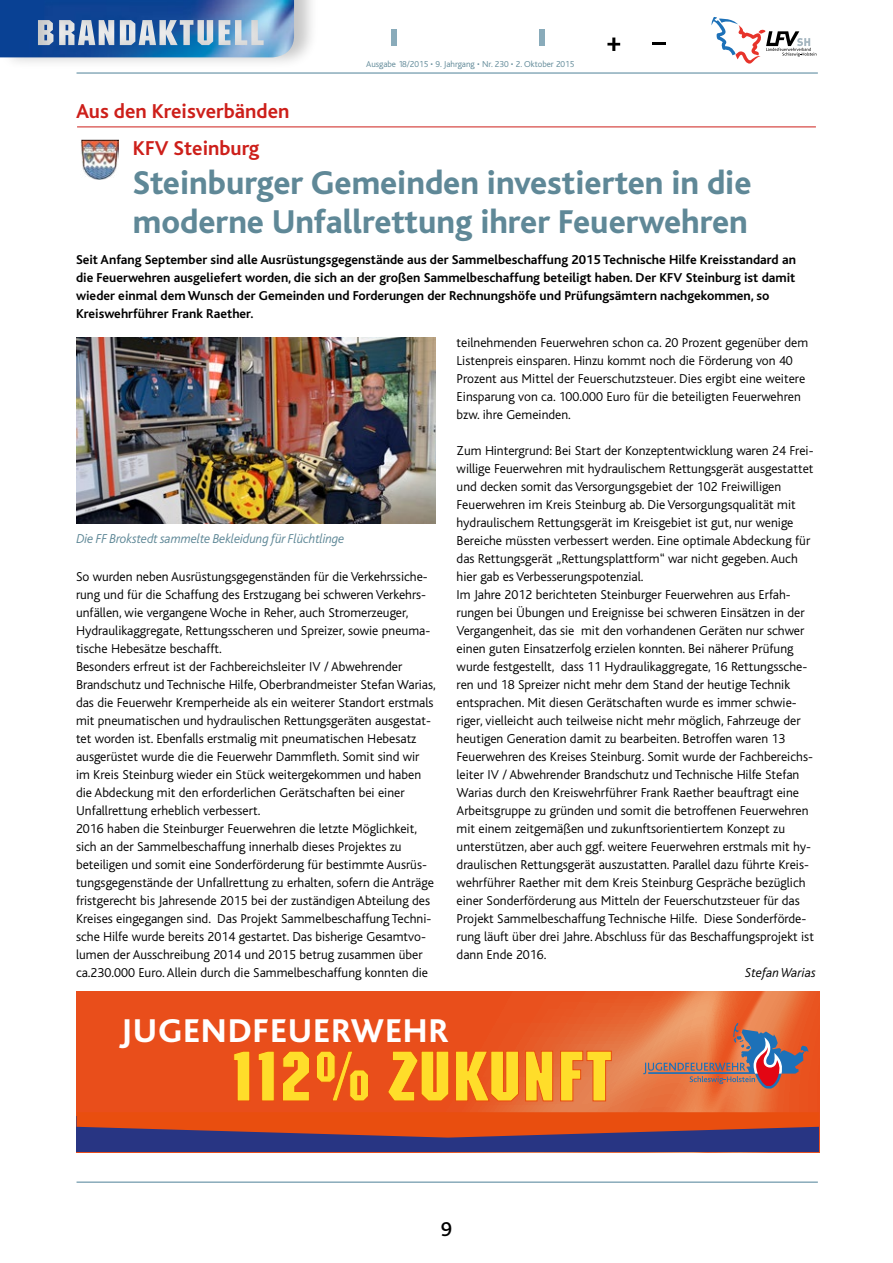
<style>
.page{position:relative;width:893px;height:1263px;background:#fff}
.page>*{position:absolute;margin:0;border:0;box-sizing:border-box;transform-origin:0 0}
.Headline24{font:800 34.5px/39px "Bliss";color:#5f8897}
.Text_bold{font:800 34.5px "Bliss";letter-spacing:.04em;color:#fff}
.Text_bold-2{font:700 21px "Bliss";color:#cd1f1a}
.Headline24-2{font:700 21px "Bliss";color:#cd1f1a}
.t1{font:500 21px "Bliss";color:#000}
.Text_reg{font:300 13.5px/18px "Bliss";color:#000}
.Text_bold-3{font:700 13.5px/18px "Bliss";color:#000}
.BU{font:italic 300 13.5px "Bliss";letter-spacing:-.01em;color:#5f8897}
.BU-2{font:italic 300 13.5px "Bliss";color:#000}
.t2{font:300 9px "Bliss";color:#5f8897}
</style>
<div class="page">
<hr style="left:77px;top:1181px;width:741px;height:2px;background:#89abba">
<hr style="left:77px;top:72px;width:741px;height:2px;background:#89abba">
<svg style="left:711px;top:17px;width:105px;height:47px"></svg>
<div style="left:0;top:0;width:319px;height:70px;background:#000;opacity:.22"></div>
<img style="left:0;top:0;width:294px;height:57px">
<hr style="left:77px;top:127px;width:739px;height:1px;background:#cd1f1a">
<div style="left:391px;top:29px;width:5px;height:17px;background:#89abba"></div>
<div style="left:539px;top:29px;width:5px;height:17px;background:#89abba"></div>
<svg style="left:607px;top:38px;width:13px;height:13px"></svg>
<svg style="left:653px;top:43px;width:13px;height:2px"></svg>
<img style="left:77px;top:337px;width:359px;height:186px">
<img style="left:81px;top:140px;width:38px;height:40px">
<svg style="left:77px;top:992px;width:742px;height:120px;background:#e85825"></svg>
<div style="left:77px;top:1116px;width:742px;height:36px;background:#283583"></div>
<svg style="left:77px;top:1112px;width:742px;height:25px"></svg>
<svg style="left:643px;top:1023px;width:166px;height:66px;background:#c4755c"></svg>
<svg style="left:233px;top:1050px;width:379px;height:52px;background:#f39724"></svg>
<p class="Text_bold-2" style="left:76px;top:100px;width:215px">Aus den Kreisverbänden</p>
<p class="t2" style="left:366px;top:59px;width:210px">Ausgabe 18/2015 • 9. Jahrgang • Nr. 230 • 2. Oktober 2015</p>
<p class="Headline24-2" style="left:133px;top:137px;width:128px">KFV Steinburg</p>
<p class="Headline24" style="left:133px;top:164px;width:620px">Steinburger Gemeinden investierten in die moderne Unfallrettung ihrer Feuerwehren</p>
<p class="Text_bold-3" style="left:76px;top:251px;width:721px">Seit Anfang September sind alle Ausrüstungsgegenstände aus der Sammelbeschaffung 2015 Technische Hilfe Kreisstandard an die Feuerwehren ausgeliefert worden, die sich an der großen Sammelbeschaffung beteiligt haben. Der KFV Steinburg ist damit wieder einmal dem Wunsch der Gemeinden und Forderungen der Rechnungshöfe und Prüfungsämtern nachgekommen, so Kreiswehrführer Frank Raether.</p>
<p class="BU" style="left:77px;top:531px;width:269px">Die FF Brokstedt sammelte Bekleidung für Flüchtlinge</p>
<p class="Text_reg" style="left:76px;top:568px;width:356px">So wurden neben Ausrüstungsgegenständen für die Verkehrssiche&shy;rung und für die Schaffung des Erstzugang bei schweren Verkehrs&shy;unfällen, wie vergangene Woche in Reher, auch Stromerzeuger, Hydraulikaggregate, Rettungsscheren und Spreizer, sowie pneuma&shy;tische Hebesätze beschafft.</p>
<p class="Text_reg" style="left:76px;top:658px;width:361px">Besonders erfreut ist der Fachbereichsleiter IV / Abwehrender Brandschutz und Technische Hilfe, Oberbrandmeister Stefan Warias, das die Feuerwehr Kremperheide als ein weiterer Standort erstmals mit pneumatischen und hydraulischen Rettungsgeräten ausgestat&shy;tet worden ist. Ebenfalls erstmalig mit pneumatischen Hebesatz ausgerüstet wurde die die Feuerwehr Dammfleth. Somit sind wir im Kreis Steinburg wieder ein Stück weitergekommen und haben die Abdeckung mit den erforderlichen Gerätschaften bei einer Unfallrettung erheblich verbessert.</p>
<p class="Text_reg" style="left:76px;top:820px;width:359px">2016 haben die Steinburger Feuerwehren die letzte Möglichkeit, sich an der Sammelbeschaffung innerhalb dieses Projektes zu beteiligen und somit eine Sonderförderung für bestimmte Ausrüs&shy;tungsgegenstände der Unfallrettung zu erhalten, sofern die Anträge fristgerecht bis Jahresende 2015 bei der zuständigen Abteilung des Kreises eingegangen sind. Das Projekt Sammelbeschaffung Techni&shy;sche Hilfe wurde bereits 2014 gestartet. Das bisherige Gesamtvo&shy;lumen der Ausschreibung 2014 und 2015 betrug zusammen über ca.230.000 Euro. Allein durch die Sammelbeschaffung konnten die</p>
<p class="Text_reg" style="left:457px;top:334px;width:353px">teilnehmenden Feuerwehren schon ca. 20 Prozent gegenüber dem Listenpreis einsparen. Hinzu kommt noch die Förderung von 40<br>Prozent aus Mittel der Feuerschutzsteuer. Dies ergibt eine weitere Einsparung von ca. 100.000 Euro für die beteiligten Feuerwehren bzw. ihre Gemeinden.</p>
<p class="Text_reg" style="left:457px;top:442px;width:359px">Zum Hintergrund: Bei Start der Konzeptentwicklung waren 24 Frei&shy;willige Feuerwehren mit hydraulischem Rettungsgerät ausgestattet und decken somit das Versorgungsgebiet der 102 Freiwilligen Feuerwehren im Kreis Steinburg ab. Die Versorgungsqualität mit hydraulischem Rettungsgerät im Kreisgebiet ist gut, nur wenige Bereiche müssten verbessert werden. Eine optimale Abdeckung für das Rettungsgerät „Rettungsplattform“ war nicht gegeben. Auch hier gab es Verbesserungspotenzial.</p>
<p class="Text_reg" style="left:457px;top:586px;width:359px">Im Jahre 2012 berichteten Steinburger Feuerwehren aus Erfah&shy;rungen bei Übungen und Ereignisse bei schweren Einsätzen in der Vergangenheit, das sie mit den vorhandenen Geräten nur schwer einen guten Einsatzerfolg erzielen konnten. Bei näherer Prüfung wurde festgestellt, dass 11 Hydraulikaggregate, 16 Rettungssche&shy;ren und 18 Spreizer nicht mehr dem Stand der heutige Technik entsprachen. Mit diesen Gerätschaften wurde es immer schwie&shy;riger, vielleicht auch teilweise nicht mehr möglich, Fahrzeuge der heutigen Generation damit zu bearbeiten. Betroffen waren 13<br>Feuerwehren des Kreises Steinburg. Somit wurde der Fachbereichs&shy;leiter IV / Abwehrender Brandschutz und Technische Hilfe Stefan Warias durch den Kreiswehrführer Frank Raether beauftragt eine Arbeitsgruppe zu gründen und somit die betroffenen Feuerwehren mit einem zeitgemäßen und zukunftsorientiertem Konzept zu unterstützen, aber auch ggf. weitere Feuerwehren erstmals mit hy&shy;draulischen Rettungsgerät auszustatten. Parallel dazu führte Kreis&shy;wehrführer Raether mit dem Kreis Steinburg Gespräche bezüglich einer Sonderförderung aus Mitteln der Feuerschutzsteuer für das Projekt Sammelbeschaffung Technische Hilfe. Diese Sonderförde&shy;rung läuft über drei Jahre. Abschluss für das Beschaffungsprojekt ist dann Ende 2016.</p>
<p class="BU-2" style="left:745px;top:966px;width:72px">Stefan Warias</p>
<p class="Text_bold" style="left:120px;top:1012px;width:330px">JUGENDFEUERWEHR</p>
<h2 class="t1" style="left:441px;top:1218px;width:13px">9</h2>
</div>
